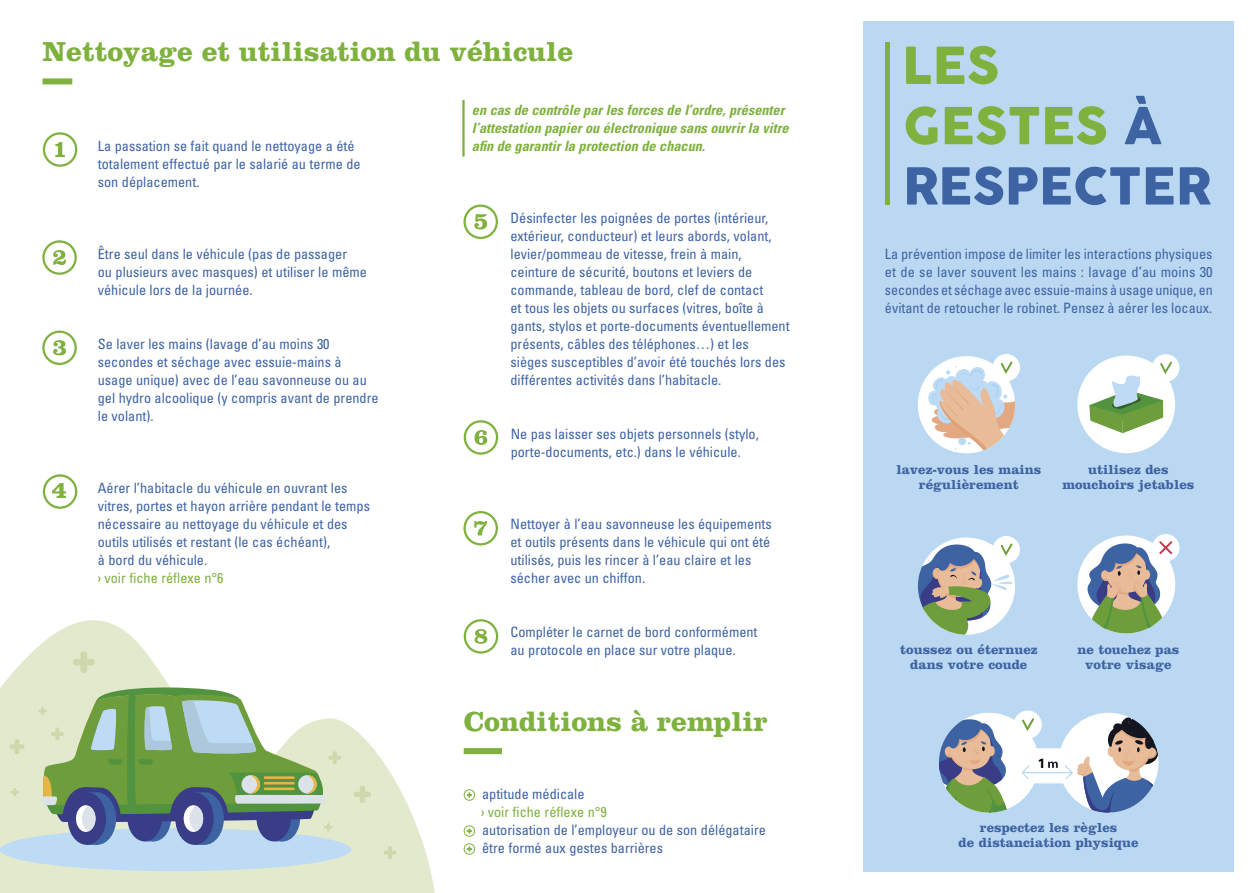
<style>
.page{position:relative;width:1255px;height:893px;background:#fff}
.page>*{position:absolute;margin:0;border:0;box-sizing:border-box;transform-origin:0 0}
.t1{font:50.25px/60.3px "Cocogoose";color:#3d63a3}
.t2{font:700 28.5px "Clarendon LT Std";color:#7eb13d}
.t3{font:condensed 14.25px/18px "Univers LT Std";color:#3d63a3}
.t4{font:italic 700 condensed 14.25px/18px "Univers LT Std";color:#7eb13d}
.t5{font:condensed 14.25px "Univers LT Std";color:#7eb13d}
.t6{font:700 13.5px/15px "Clarendon LT Std";color:#3d63a3;text-align:center}
.t7{font:700 13.35px "Univers LT Std";color:#000}
.s1{color:#7eb13d}
</style>
<div class="page">
<div style="left:863px;top:21px;width:370px;height:851px;background:#bbd8f2"></div>
<svg style="left:0;top:620px;width:435px;height:273px;fill:#e2e9cd"></svg>
<div style="left:0;top:828px;width:351px;height:43px;background:#bedbf6;border-radius:50%"></div>
<svg style="left:73px;top:651px;width:21px;height:22px"></svg>
<svg style="left:354px;top:786px;width:17px;height:17px"></svg>
<svg style="left:38px;top:687px;width:303px;height:158px"></svg>
<svg style="left:11px;top:788px;width:8px;height:8px"></svg>
<svg style="left:384px;top:846px;width:12px;height:13px"></svg>
<svg style="left:10px;top:739px;width:14px;height:15px"></svg>
<div style="left:917px;top:356px;width:98px;height:97px;background:#fff;border-radius:50%"></div>
<div style="left:992px;top:354px;width:27px;height:27px;background:#fff;border-radius:50%"></div>
<svg style="left:928px;top:361px;width:87px;height:92px"></svg>
<div style="left:1151px;top:354px;width:28px;height:27px;background:#fff;border-radius:50%"></div>
<div style="left:1077px;top:355px;width:98px;height:98px;background:#fff;border-radius:50%"></div>
<svg style="left:1089px;top:362px;width:82px;height:71px"></svg>
<div style="left:917px;top:537px;width:98px;height:98px;background:#fff;border-radius:50%"></div>
<div style="left:992px;top:536px;width:27px;height:27px;background:#fff;border-radius:50%"></div>
<svg style="left:917px;top:543px;width:95px;height:92px"></svg>
<div style="left:1077px;top:536px;width:98px;height:97px;background:#fff;border-radius:50%"></div>
<div style="left:1151px;top:534px;width:28px;height:27px;background:#fff;border-radius:50%"></div>
<svg style="left:1087px;top:541px;width:85px;height:92px"></svg>
<svg style="left:1013px;top:710px;width:28px;height:28px"></svg>
<svg style="left:938px;top:713px;width:220px;height:100px"></svg>
<div style="left:463px;top:748px;width:39px;height:6px;background:#7eb13d"></div>
<div style="left:463px;top:789px;width:12px;height:12px;border:1px solid #7eb13d;border-radius:50%"></div>
<svg style="left:466px;top:792px;width:6px;height:6px"></svg>
<div style="left:463px;top:825px;width:12px;height:12px;border:1px solid #7eb13d;border-radius:50%"></div>
<svg style="left:466px;top:828px;width:6px;height:6px"></svg>
<div style="left:463px;top:843px;width:12px;height:12px;border:1px solid #7eb13d;border-radius:50%"></div>
<svg style="left:466px;top:846px;width:6px;height:6px"></svg>
<div style="left:884px;top:43px;width:5px;height:162px;background:#7eb13d"></div>
<div style="left:43px;top:78px;width:29px;height:6px;background:#7eb13d"></div>
<hr style="left:462px;top:100px;width:2px;height:57px;background:#7eb13d">
<div style="left:43px;top:132px;width:34px;height:35px;border:2px solid #7eb13d;border-radius:50%"></div>
<svg style="left:55px;top:142px;width:10px;height:15px"></svg>
<div style="left:42px;top:240px;width:35px;height:35px;border:2px solid #7eb13d;border-radius:50%"></div>
<svg style="left:53px;top:250px;width:13px;height:15px"></svg>
<div style="left:42px;top:331px;width:35px;height:34px;border:2px solid #7eb13d;border-radius:50%"></div>
<svg style="left:53px;top:340px;width:13px;height:15px"></svg>
<div style="left:43px;top:474px;width:34px;height:35px;border:2px solid #7eb13d;border-radius:50%"></div>
<svg style="left:52px;top:483px;width:14px;height:15px"></svg>
<div style="left:463px;top:205px;width:35px;height:34px;border:2px solid #7eb13d;border-radius:50%"></div>
<svg style="left:474px;top:214px;width:13px;height:16px"></svg>
<div style="left:463px;top:420px;width:35px;height:35px;border:2px solid #7eb13d;border-radius:50%"></div>
<svg style="left:474px;top:430px;width:13px;height:15px"></svg>
<div style="left:463px;top:511px;width:35px;height:34px;border:2px solid #7eb13d;border-radius:50%"></div>
<svg style="left:474px;top:521px;width:13px;height:14px"></svg>
<div style="left:463px;top:619px;width:35px;height:35px;border:2px solid #7eb13d;border-radius:50%"></div>
<svg style="left:474px;top:629px;width:13px;height:15px"></svg>
<h2 class="t2" style="left:43px;top:35px;width:532px">Nettoyage et utilisation du véhicule</h2>
<p class="t4" style="left:472px;top:101px;width:318px">en cas de contrôle par les forces de l’ordre, présenter l’attestation papier ou électronique sans ouvrir la vitre</p>
<p class="t3" style="left:98px;top:136px;width:258px">La passation se fait quand le nettoyage a été</p>
<p class="t4" style="left:472px;top:137px;width:235px">afin de garantir la protection de chacun.</p>
<p class="t3" style="left:98px;top:154px;width:264px">totalement effectué par le salarié au terme de son déplacement.</p>
<p class="t3" style="left:98px;top:244px;width:270px">Être seul dans le véhicule (pas de passager<br>ou plusieurs avec masques) et utiliser le même véhicule lors de la journée.</p>
<p class="t3" style="left:98px;top:334px;width:282px">Se laver les mains (lavage d’au moins 30 secondes et séchage avec essuie-mains à usage unique) avec de l’eau savonneuse ou au gel hydro alcoolique (y compris avant de prendre le volant).</p>
<p class="t3" style="left:98px;top:478px;width:274px">Aérer l’habitacle du véhicule en ouvrant les vitres, portes et hayon arrière pendant le temps nécessaire au nettoyage du véhicule et des outils utilisés et restant (le cas échéant),<br>à bord du véhicule.</p>
<p class="t5" style="left:98px;top:568px;width:127px">› voir fiche réflexe n°6</p>
<p class="t3" style="left:510px;top:208px;width:281px">Désinfecter les poignées de portes (intérieur, extérieur, conducteur) et leurs abords, volant, levier/pommeau de vitesse, frein à main, ceinture de sécurité, boutons et leviers de commande, tableau de bord, clef de contact<br>et tous les objets ou surfaces (vitres, boîte à gants, stylos et porte-documents éventuellement présents, câbles des téléphones…) et les<br>sièges susceptibles d’avoir été touchés lors des différentes activités dans l’habitacle.</p>
<p class="t3" style="left:510px;top:424px;width:249px">Ne pas laisser ses objets personnels (stylo, porte-documents, etc.) dans le véhicule.</p>
<p class="t3" style="left:510px;top:514px;width:263px">Nettoyer à l’eau savonneuse les équipements et outils présents dans le véhicule qui ont été utilisés, puis les rincer à l’eau claire et les sécher avec un chiffon.</p>
<p class="t3" style="left:510px;top:622px;width:248px">Compléter le carnet de bord conformément au protocole en place sur votre plaque.</p>
<h2 class="t2" style="left:463px;top:704px;width:306px">Conditions à remplir</h2>
<p class="t3" style="left:482px;top:784px;width:104px">aptitude médicale</p>
<p class="t5" style="left:481px;top:802px;width:127px">› voir fiche réflexe n°9</p>
<p class="t3" style="left:482px;top:820px;width:285px">autorisation de l’employeur ou de son délégataire être formé aux gestes barrières</p>
<h1 class="t1" style="left:902px;top:38px;width:309px"><span class="s1">LES<br>GESTES</span> À<br>RESPECTER</h1>
<p class="t3" style="left:884px;top:244px;width:329px;text-align:justify">La prévention impose de limiter les interactions physiques et de se laver souvent les mains : lavage d’au moins 30 secondes et séchage avec essuie-mains à usage unique, en évitant de retoucher le robinet. Pensez à aérer les locaux.</p>
<p class="t6" style="left:896px;top:462px;width:146px">lavez-vous les mains régulièrement</p>
<p class="t6" style="left:1062px;top:462px;width:134px">utilisez des mouchoirs jetables</p>
<p class="t6" style="left:900px;top:642px;width:139px">toussez ou éternuez dans votre coude</p>
<p class="t6" style="left:1077px;top:642px;width:104px">ne touchez pas votre visage</p>
<p class="t7" style="left:1037px;top:755px;width:9px">1</p>
<p class="t6" style="left:958px;top:820px;width:182px">respectez les règles<br>de distanciation physique</p>
</div>
